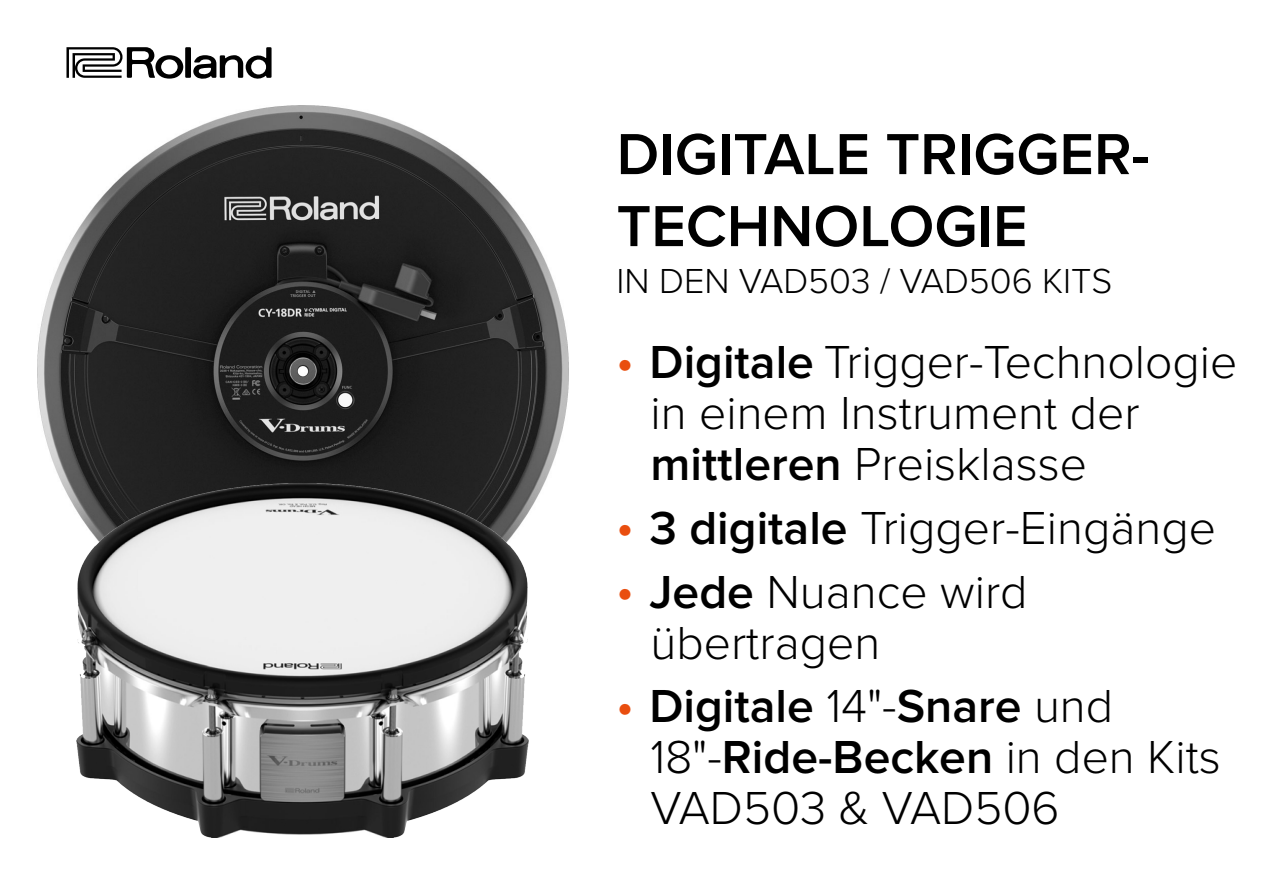
<style>
.page{position:relative;width:1263px;height:893px;background:#fff}
.page>*{position:absolute;margin:0;border:0;box-sizing:border-box;transform-origin:0 0}
.t1{font:600 60px/72px "Proxima Nova";color:#000}
.t2{font:300 48px/51px "Proxima Nova";color:#000}
.t3{font:300 36px "Proxima Nova";color:#000}
.s1{font-weight:600;color:#e94e0f}
.s2{font-weight:600}
</style>
<div class="page">
<img style="left:37px;top:105px;width:531px;height:406px">
<svg style="left:66px;top:47px;width:206px;height:32px"></svg>
<img style="left:77px;top:484px;width:452px;height:354px">
<p class="t1" style="left:617px;top:119px;width:535px">DIGITALE TRIGGER-<br>TECHNOLOGIE</p>
<p class="t3" style="left:617px;top:254px;width:497px">IN DEN VAD503 / VAD506 KITS</p>
<p class="t2" style="left:651px;top:334px;width:588px;text-indent:-34px"><span class="s1">•</span> <span class="s2">Digitale</span> Trigger-Technologie in einem Instrument der <span class="s2">mittleren</span> Preisklasse</p>
<p class="t2" style="left:616px;top:500px;width:601px"><span class="s1">•</span> <span class="s2">3 digitale</span> Trigger-Eingänge</p>
<p class="t2" style="left:650px;top:563px;width:379px;text-indent:-34px"><span class="s1">•</span> <span class="s2">Jede</span> Nuance wird übertragen</p>
<p class="t2" style="left:650px;top:678px;width:572px;text-indent:-34px"><span class="s1">•</span> <span class="s2">Digitale</span> 14"-<span class="s2">Snare</span> und<br>18"-<span class="s2">Ride-Becken</span> in den Kits<br>VAD503 &amp; VAD506</p>
</div>
